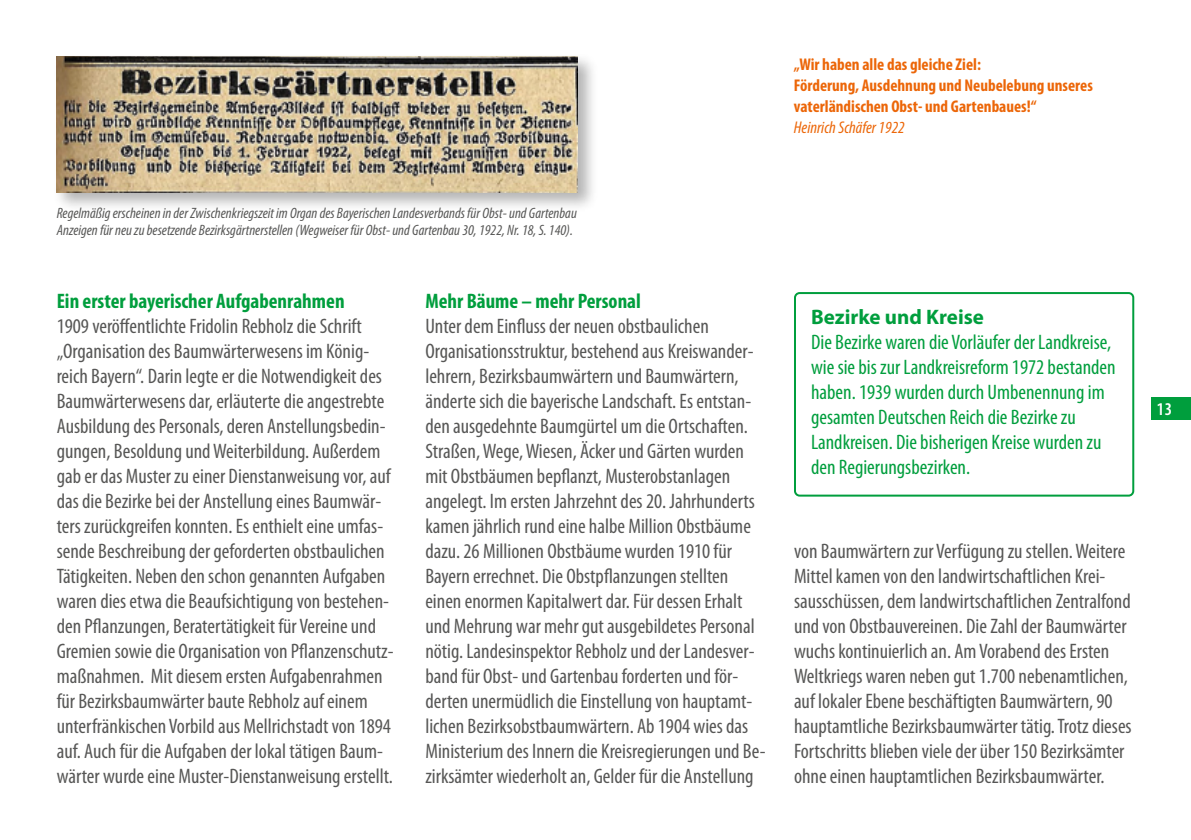
<style>
.page{position:relative;width:1191px;height:840px;background:#fff}
.page>*{position:absolute;margin:0;border:0;box-sizing:border-box;transform-origin:0 0}
.t1{font:condensed 21px/25px "Myriad Pro";color:#575756}
.t2{font:condensed 21px/25px "Myriad Pro";color:#009e3d}
.t3{font:700 condensed 21px "Myriad Pro";color:#009e3d}
.t4{font:700 21px "Myriad Pro";color:#009e3d}
.t5{font:600 condensed 18px "Myriad Pro";color:#fff}
.t6{font:700 condensed 17px/21px "Myriad Pro";color:#ec6608}
.t7{font:italic condensed 17px "Myriad Pro";color:#ec6608}
.t8{font:italic condensed 15px/17px "Myriad Pro";color:#575756}
</style>
<div class="page">
<div style="left:53px;top:53px;width:545px;height:160px;background:#000;opacity:.3"></div>
<img style="left:57px;top:57px;width:521px;height:135px">
<div style="left:794px;top:292px;width:340px;height:204px;border:2px solid #009e3d;border-radius:5px"></div>
<div style="left:1151px;top:397px;width:40px;height:23px;background:#009e3d"></div>
<p class="t6" style="left:794px;top:53px;width:300px">„Wir haben alle das gleiche Ziel:<br>Förderung, Ausdehnung und Neubelebung unseres vaterländischen Obst- und Gartenbaues!“</p>
<p class="t7" style="left:794px;top:117px;width:112px">Heinrich Schäfer 1922</p>
<p class="t8" style="left:57px;top:204px;width:521px">Regelmäßig erscheinen in der Zwischenkriegszeit im Organ des Bayerischen Landesverbands für Obst- und Gartenbau<br>Anzeigen für neu zu besetzende Bezirksgärtnerstellen (Wegweiser für Obst- und Gartenbau 30, 1922, Nr. 18, S. 140).</p>
<p class="t3" style="left:57px;top:287px;width:289px">Ein erster bayerischer Aufgabenrahmen</p>
<p class="t1" style="left:57px;top:313px;width:338px">1909 veröffentlichte Fridolin Rebholz die Schrift „Organisation des Baumwärterwesens im König&shy;reich Bayern“. Darin legte er die Notwendigkeit des Baumwärterwesens dar, erläuterte die angestrebte Ausbildung des Personals, deren Anstellungsbedin&shy;gungen, Besoldung und Weiterbildung. Außerdem gab er das Muster zu einer Dienstanweisung vor, auf das die Bezirke bei der Anstellung eines Baumwär&shy;ters zurückgreifen konnten. Es enthielt eine umfas&shy;sende Beschreibung der geforderten obstbaulichen Tätigkeiten. Neben den schon genannten Aufgaben waren dies etwa die Beaufsichtigung von bestehen&shy;den Pflanzungen, Beratertätigkeit für Vereine und Gremien sowie die Organisation von Pflanzenschutz&shy;maßnahmen. Mit diesem ersten Aufgabenrahmen für Bezirksbaumwärter baute Rebholz auf einem unterfränkischen Vorbild aus Mellrichstadt von 1894 auf. Auch für die Aufgaben der lokal tätigen Baum&shy;wärter wurde eine Muster-Dienstanweisung erstellt.</p>
<p class="t3" style="left:425px;top:287px;width:217px">Mehr Bäume – mehr Personal</p>
<p class="t1" style="left:425px;top:313px;width:342px">Unter dem Einfluss der neuen obstbaulichen Organisationsstruktur, bestehend aus Kreiswander&shy;lehrern, Bezirksbaumwärtern und Baumwärtern, änderte sich die bayerische Landschaft. Es entstan&shy;den ausgedehnte Baumgürtel um die Ortschaften.<br>Straßen, Wege, Wiesen, Äcker und Gärten wurden mit Obstbäumen bepflanzt, Musterobstanlagen angelegt. Im ersten Jahrzehnt des 20. Jahrhunderts kamen jährlich rund eine halbe Million Obstbäume dazu. 26 Millionen Obstbäume wurden 1910 für Bayern errechnet. Die Obstpflanzungen stellten einen enormen Kapitalwert dar. Für dessen Erhalt und Mehrung war mehr gut ausgebildetes Personal nötig. Landesinspektor Rebholz und der Landesver&shy;band für Obst- und Gartenbau forderten und för&shy;derten unermüdlich die Einstellung von hauptamt&shy;lichen Bezirksobstbaumwärtern. Ab 1904 wies das Ministerium des Innern die Kreisregierungen und Be&shy;zirksämter wiederholt an, Gelder für die Anstellung</p>
<p class="t4" style="left:811px;top:303px;width:174px">Bezirke und Kreise</p>
<p class="t2" style="left:811px;top:329px;width:306px">Die Bezirke waren die Vorläufer der Landkreise, wie sie bis zur Landkreisreform 1972 bestanden haben. 1939 wurden durch Umbenennung im gesamten Deutschen Reich die Bezirke zu Landkreisen. Die bisherigen Kreise wurden zu den Regierungsbezirken.</p>
<p class="t1" style="left:794px;top:538px;width:339px">von Baumwärtern zur Verfügung zu stellen. Weitere Mittel kamen von den landwirtschaftlichen Krei&shy;sausschüssen, dem landwirtschaftlichen Zentralfond und von Obstbauvereinen. Die Zahl der Baumwärter wuchs kontinuierlich an. Am Vorabend des Ersten Weltkriegs waren neben gut 1.700 nebenamtlichen, auf lokaler Ebene beschäftigten Baumwärtern, 90 hauptamtliche Bezirksbaumwärter tätig. Trotz dieses Fortschritts blieben viele der über 150 Bezirksämter ohne einen hauptamtlichen Bezirksbaumwärter.</p>
<p class="t5" style="left:1157px;top:397px;width:17px">13</p>
</div>
